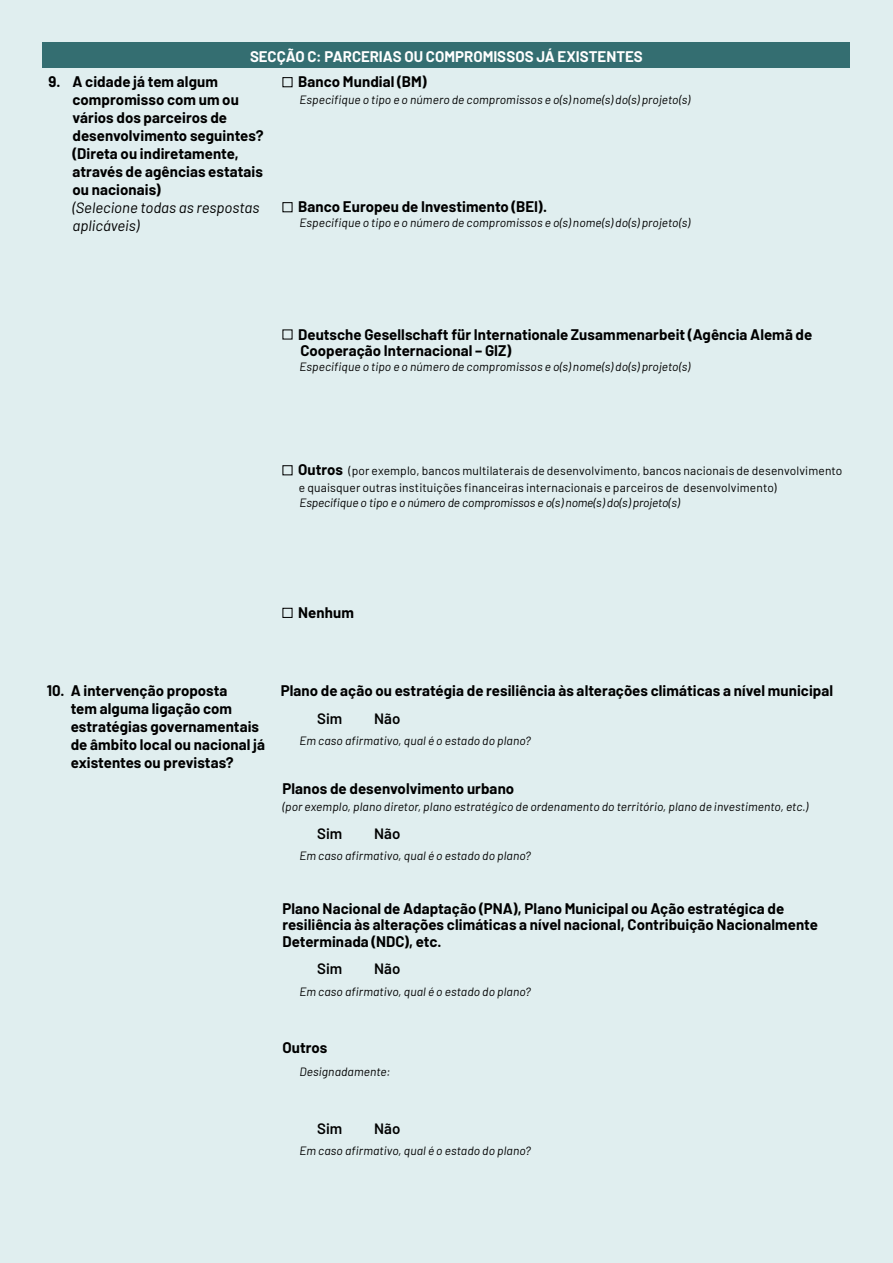
<style>
.page{position:relative;width:893px;height:1263px;background:#e0eeef}
.page>*{position:absolute;margin:0;border:0;box-sizing:border-box;transform-origin:0 0}
.t1{font:700 15px/18px "Barlow";letter-spacing:.005em;color:#000}
.t2{font:700 15px "Barlow";color:#fff}
.t3{font:italic 15px/18px "Barlow";color:#000}
.t4{font:600 15px "Barlow";letter-spacing:.005em;color:#000}
.t5{font:italic 12px "Barlow";letter-spacing:.01em;color:#000}
.t6{font:12px/16.5px "Barlow";letter-spacing:.01em;color:#000}
.t7{font:italic 12px "Barlow";letter-spacing:-.01em;color:#000}
.s1{font-weight:700;font-size:15px}
</style>
<div class="page">
<div style="left:43px;top:43px;width:807px;height:25px;background:#346e71"></div>
<div style="left:282px;top:77px;width:11px;height:10px;border:1px solid #000"></div>
<div style="left:282px;top:202px;width:11px;height:10px;border:1px solid #000"></div>
<div style="left:282px;top:465px;width:11px;height:10px;border:1px solid #000"></div>
<div style="left:282px;top:608px;width:11px;height:10px;border:1px solid #000"></div>
<p class="t2" style="left:250px;top:45px;width:394px">SECÇÃO C: PARCERIAS OU COMPROMISSOS JÁ EXISTENTES</p>
<p class="t1" style="left:73px;top:72px;width:192px;text-indent:-24px">9. A cidade já tem algum compromisso com um ou vários dos parceiros de desenvolvimento seguintes? (Direta ou indiretamente, através de agências estatais ou nacionais)</p>
<p class="t3" style="left:73px;top:198px;width:189px">(Selecione todas as respostas aplicáveis)</p>
<p class="t1" style="left:298px;top:72px;width:130px">Banco Mundial (BM)</p>
<p class="t5" style="left:299px;top:91px;width:392px">Especifique o tipo e o número de compromissos e o(s) nome(s) do(s) projeto(s)</p>
<p class="t1" style="left:298px;top:197px;width:250px">Banco Europeu de Investimento (BEI).</p>
<p class="t5" style="left:299px;top:214px;width:392px">Especifique o tipo e o número de compromissos e o(s) nome(s) do(s) projeto(s)</p>
<p class="t1" style="left:298px;top:325px;width:516px;line-height:16.5px">Deutsche Gesellschaft für Internationale Zusammenarbeit (Agência Alemã de<br>Cooperação Internacional – GIZ)</p>
<p class="t5" style="left:299px;top:358px;width:392px">Especifique o tipo e o número de compromissos e o(s) nome(s) do(s) projeto(s)</p>
<p class="t6" style="left:298px;top:462px;width:546px"><span class="s1">Outros</span> (por exemplo, bancos multilaterais de desenvolvimento, bancos nacionais de desenvolvimento e quaisquer outras instituições financeiras internacionais e parceiros de desenvolvimento)</p>
<p class="t7" style="left:299px;top:494px;width:382px">Especifique o tipo e o número de compromissos e o(s) nome(s) do(s) projeto(s)</p>
<p class="t1" style="left:298px;top:602px;width:57px">Nenhum</p>
<p class="t1" style="left:71px;top:681px;width:196px;text-indent:-24px">10. A intervenção proposta<br>tem alguma ligação com estratégias governamentais de âmbito local ou nacional já existentes ou previstas?</p>
<p class="t1" style="left:281px;top:681px;width:554px">Plano de ação ou estratégia de resiliência às alterações climáticas a nível municipal</p>
<p class="t4" style="left:317px;top:707px;width:27px">Sim</p>
<p class="t4" style="left:374px;top:707px;width:28px">Não</p>
<p class="t5" style="left:299px;top:732px;width:233px">Em caso afirmativo, qual é o estado do plano?</p>
<p class="t1" style="left:282px;top:779px;width:233px">Planos de desenvolvimento urbano</p>
<p class="t5" style="left:282px;top:798px;width:527px">(por exemplo, plano diretor, plano estratégico de ordenamento do território, plano de investimento, etc.)</p>
<p class="t4" style="left:317px;top:822px;width:27px">Sim</p>
<p class="t4" style="left:374px;top:822px;width:28px">Não</p>
<p class="t5" style="left:299px;top:846px;width:233px">Em caso afirmativo, qual é o estado do plano?</p>
<p class="t1" style="left:282px;top:899px;width:537px;line-height:16.5px">Plano Nacional de Adaptação (PNA), Plano Municipal ou Ação estratégica de resiliência às alterações climáticas a nível nacional, Contribuição Nacionalmente<br>Determinada (NDC), etc.</p>
<p class="t4" style="left:317px;top:958px;width:27px">Sim</p>
<p class="t4" style="left:374px;top:958px;width:28px">Não</p>
<p class="t5" style="left:299px;top:983px;width:233px">Em caso afirmativo, qual é o estado do plano?</p>
<p class="t1" style="left:282px;top:1038px;width:46px">Outros</p>
<p class="t5" style="left:299px;top:1063px;width:93px">Designadamente:</p>
<p class="t4" style="left:317px;top:1117px;width:27px">Sim</p>
<p class="t4" style="left:374px;top:1117px;width:28px">Não</p>
<p class="t5" style="left:299px;top:1142px;width:233px">Em caso afirmativo, qual é o estado do plano?</p>
</div>
